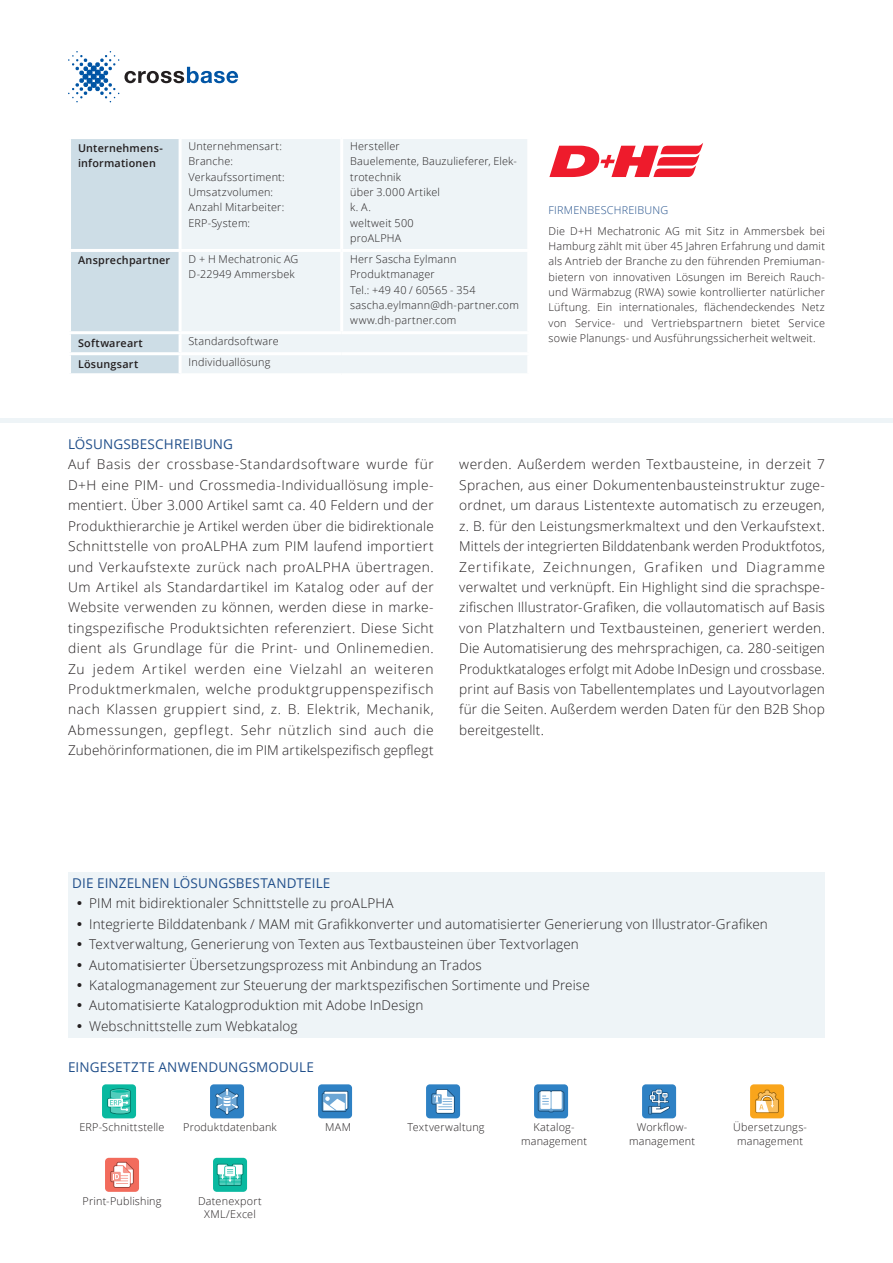
<style>
.page{position:relative;width:893px;height:1263px;background:#fff}
.page>*{position:absolute;margin:0;border:0;box-sizing:border-box;transform-origin:0 0}
.t1{font:300 13.5px/20.4px "Open Sans";letter-spacing:.01em;color:#231f20;text-align:justify}
.t2{font:13.5px "Open Sans";letter-spacing:.01em;color:#22508b}
.t3{font:300 10.8px/15.3px "Open Sans";letter-spacing:.02em;color:#231f20}
.t4{font:600 10.8px/15.3px "Open Sans";letter-spacing:.02em;color:#231f20}
.t5{font:300 10.8px "Open Sans";letter-spacing:.02em;color:#22508b}
</style>
<div class="page">
<div style="left:0;top:418px;width:893px;height:5px;background:#eef4f7"></div>
<svg style="left:68px;top:51px;width:170px;height:51px"></svg>
<svg style="left:549px;top:143px;width:154px;height:34px"></svg>
<div style="left:71px;top:139px;width:108px;height:234px;background:#cddde6"></div>
<div style="left:182px;top:139px;width:345px;height:234px;background:#eef4f7"></div>
<hr style="left:68px;top:331px;width:112px;height:3px;background:#fff">
<hr style="left:68px;top:352px;width:112px;height:3px;background:#fff">
<hr style="left:68px;top:249px;width:112px;height:3px;background:#fff">
<hr style="left:180px;top:249px;width:162px;height:3px;background:#fff">
<hr style="left:342px;top:249px;width:188px;height:3px;background:#fff">
<hr style="left:340px;top:139px;width:3px;height:110px;background:#fff">
<hr style="left:340px;top:252px;width:3px;height:79px;background:#fff">
<hr style="left:180px;top:331px;width:162px;height:3px;background:#fff">
<hr style="left:342px;top:331px;width:188px;height:3px;background:#fff">
<hr style="left:180px;top:352px;width:162px;height:3px;background:#fff">
<hr style="left:342px;top:352px;width:188px;height:3px;background:#fff">
<div style="left:102px;top:1084px;width:34px;height:34px;background:#09b9a0;border-radius:4px"></div>
<svg style="left:107px;top:1088px;width:24px;height:26px"></svg>
<div style="left:210px;top:1084px;width:34px;height:34px;background:#2e81c4;border-radius:4px"></div>
<svg style="left:215px;top:1088px;width:24px;height:27px"></svg>
<div style="left:318px;top:1084px;width:34px;height:34px;background:#2e81c4;border-radius:4px"></div>
<svg style="left:322px;top:1091px;width:26px;height:21px"></svg>
<div style="left:426px;top:1084px;width:34px;height:34px;background:#2e81c4;border-radius:4px"></div>
<svg style="left:431px;top:1089px;width:24px;height:25px"></svg>
<div style="left:534px;top:1084px;width:34px;height:34px;background:#2e81c4;border-radius:4px"></div>
<svg style="left:538px;top:1090px;width:26px;height:22px"></svg>
<div style="left:642px;top:1084px;width:34px;height:34px;background:#2e81c4;border-radius:4px"></div>
<svg style="left:648px;top:1089px;width:22px;height:25px"></svg>
<div style="left:750px;top:1084px;width:34px;height:34px;background:#f9a51b;border-radius:4px"></div>
<svg style="left:755px;top:1090px;width:24px;height:23px"></svg>
<div style="left:105px;top:1158px;width:34px;height:34px;background:#f26b5c;border-radius:4px"></div>
<svg style="left:110px;top:1162px;width:24px;height:26px"></svg>
<div style="left:213px;top:1158px;width:34px;height:34px;background:#09b9a0;border-radius:4px"></div>
<svg style="left:217px;top:1164px;width:26px;height:22px"></svg>
<div style="left:68px;top:872px;width:757px;height:165px;background:#eef4f7"></div>
<p class="t4" style="left:78px;top:140px;width:86px">Unternehmens&shy;informationen</p>
<p class="t3" style="left:189px;top:138px;width:98px">Unternehmensart:<br>Branche:<br>Verkaufssortiment:<br>Umsatzvolumen:<br>Anzahl Mitarbeiter:<br>ERP-System:</p>
<p class="t3" style="left:350px;top:138px;width:168px">Hersteller<br>Bauelemente, Bauzulieferer, Elek&shy;trotechnik<br>über 3.000 Artikel<br>k. A.<br>weltweit 500<br>proALPHA</p>
<p class="t4" style="left:78px;top:253px;width:94px">Ansprechpartner</p>
<p class="t3" style="left:189px;top:251px;width:111px">D + H Mechatronic AG<br>D-22949 Ammersbek</p>
<p class="t3" style="left:350px;top:251px;width:170px">Herr Sascha Eylmann<br>Produktmanager<br>Tel.: +49 40 / 60565 - 354 sascha.eylmann@dh-partner.com www.dh-partner.com</p>
<p class="t4" style="left:78px;top:335px;width:66px">Softwareart</p>
<p class="t3" style="left:189px;top:333px;width:92px">Standardsoftware</p>
<p class="t4" style="left:78px;top:356px;width:62px">Lösungsart</p>
<p class="t3" style="left:189px;top:354px;width:83px">Individuallösung</p>
<p class="t2" style="left:68px;top:435px;width:167px">LÖSUNGSBESCHREIBUNG</p>
<p class="t5" style="left:549px;top:203px;width:121px">FIRMENBESCHREIBUNG</p>
<p class="t3" style="left:549px;top:223px;width:278px;text-align:justify">Die D+H Mechatronic AG mit Sitz in Ammersbek bei Hamburg zählt mit über 45 Jahren Erfahrung und damit als Antrieb der Branche zu den führenden Premiuman&shy;bietern von innovativen Lösungen im Bereich Rauch&shy;und Wärmabzug (RWA) sowie kontrollierter natürlicher Lüftung. Ein internationales, flächendeckendes Netz von Service- und Vertriebspartnern bietet Service sowie Planungs- und Ausführungssicherheit weltweit.</p>
<p class="t1" style="left:68px;top:454px;width:367px">Auf Basis der crossbase-Standardsoftware wurde für D+H eine PIM- und Crossmedia-Individuallösung imple&shy;mentiert. Über 3.000 Artikel samt ca. 40 Feldern und der Produkthierarchie je Artikel werden über die bidirektionale Schnittstelle von proALPHA zum PIM laufend importiert und Verkaufstexte zurück nach proALPHA übertragen.<br>Um Artikel als Standardartikel im Katalog oder auf der Website verwenden zu können, werden diese in marke&shy;tingspezifische Produktsichten referenziert. Diese Sicht dient als Grundlage für die Print- und Onlinemedien.<br>Zu jedem Artikel werden eine Vielzahl an weiteren Produktmerkmalen, welche produktgruppenspezifisch nach Klassen gruppiert sind, z. B. Elektrik, Mechanik, Abmessungen, gepflegt. Sehr nützlich sind auch die Zubehörinformationen, die im PIM artikelspezifisch gepflegt</p>
<p class="t1" style="left:459px;top:454px;width:367px">werden. Außerdem werden Textbausteine, in derzeit 7<br>Sprachen, aus einer Dokumentenbausteinstruktur zuge&shy;ordnet, um daraus Listentexte automatisch zu erzeugen, z. B. für den Leistungsmerkmaltext und den Verkaufstext.<br>Mittels der integrierten Bilddatenbank werden Produktfotos, Zertifikate, Zeichnungen, Grafiken und Diagramme verwaltet und verknüpft. Ein Highlight sind die sprachspe&shy;zifischen Illustrator-Grafiken, die vollautomatisch auf Basis von Platzhaltern und Textbausteinen, generiert werden.<br>Die Automatisierung des mehrsprachigen, ca. 280-seitigen Produktkataloges erfolgt mit Adobe InDesign und crossbase. print auf Basis von Tabellentemplates und Layoutvorlagen für die Seiten. Außerdem werden Daten für den B2B Shop bereitgestellt.</p>
<p class="t2" style="left:72px;top:874px;width:260px">DIE EINZELNEN LÖSUNGSBESTANDTEILE</p>
<p class="t1" style="left:89px;top:893px;width:680px;text-align:left">PIM mit bidirektionaler Schnittstelle zu proALPHA<br>Integrierte Bilddatenbank / MAM mit Grafikkonverter und automatisierter Generierung von Illustrator-Grafiken Textverwaltung, Generierung von Texten aus Textbausteinen über Textvorlagen<br>Automatisierter Übersetzungsprozess mit Anbindung an Trados<br>Katalogmanagement zur Steuerung der marktspezifischen Sortimente und Preise<br>Automatisierte Katalogproduktion mit Adobe InDesign<br>Webschnittstelle zum Webkatalog</p>
<p class="t2" style="left:68px;top:1057px;width:247px">EINGESETZTE ANWENDUNGSMODULE</p>
<p class="t3" style="left:80px;top:1119px;width:87px">ERP-Schnittstelle</p>
<p class="t3" style="left:183px;top:1119px;width:95px">Produktdatenbank</p>
<p class="t3" style="left:325px;top:1119px;width:27px">MAM</p>
<p class="t3" style="left:408px;top:1119px;width:79px">Textverwaltung</p>
<p class="t3" style="left:521px;top:1120px;width:68px;line-height:13.5px;text-align:center">Katalog&shy;management</p>
<p class="t3" style="left:629px;top:1120px;width:68px;line-height:13.5px;text-align:center">Workflow&shy;management</p>
<p class="t3" style="left:733px;top:1120px;width:75px;line-height:13.5px;text-align:center">Übersetzungs&shy;management</p>
<p class="t3" style="left:83px;top:1193px;width:80px">Print-Publishing</p>
<p class="t3" style="left:198px;top:1193px;width:65px;line-height:13.5px;text-align:center">Datenexport<br>XML/Excel</p>
</div>
